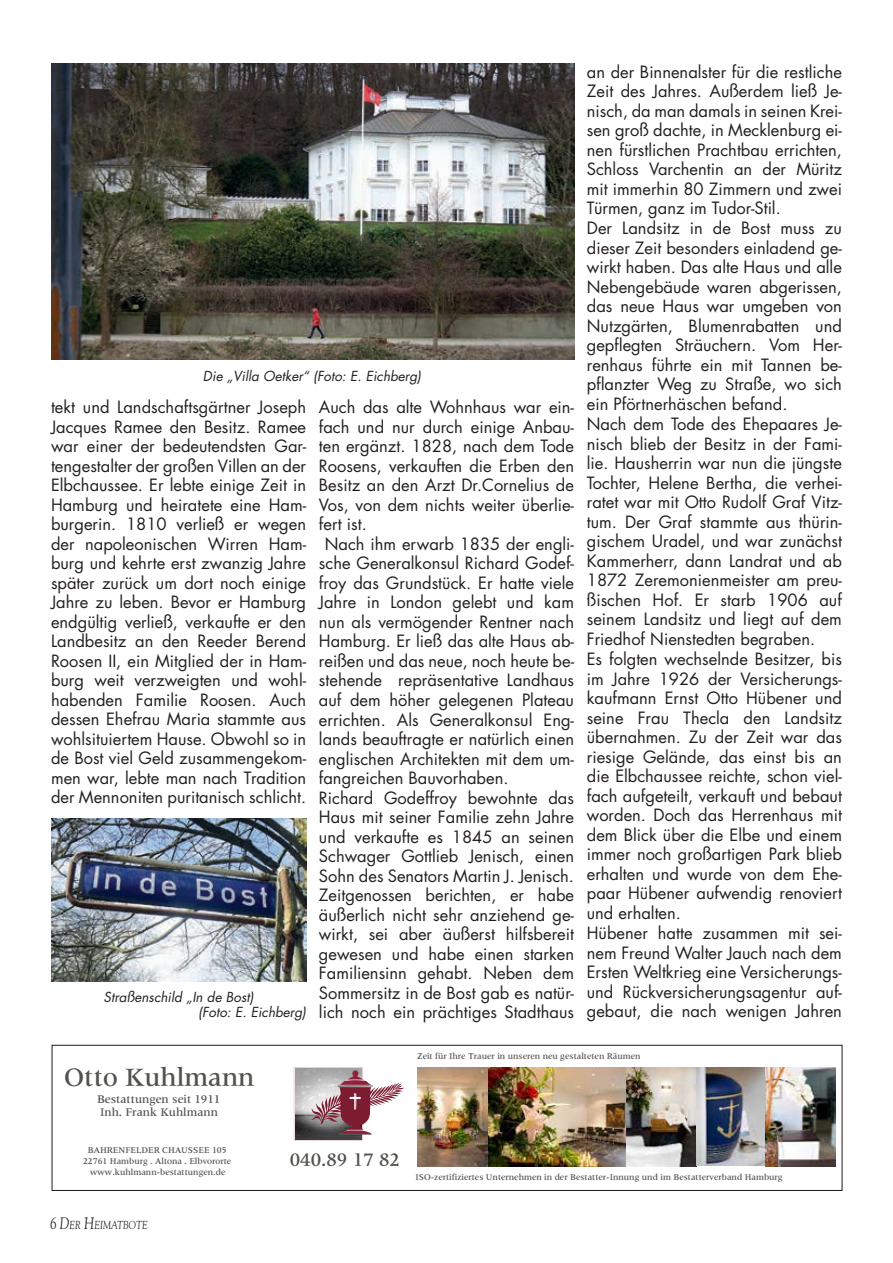
<style>
.page{position:relative;width:893px;height:1263px;background:#fff}
.page>*{position:absolute;margin:0;border:0;box-sizing:border-box;transform-origin:0 0}
.t1{font:27px "Latin 725 Md BT";color:#54524f}
.t2{font:19.5px "Latin 725 Md BT";color:#54524f}
.t3{font:16.5px/19.5px "Futura Std";color:#231f20;text-align:justify}
.t4{font:italic 13.5px/15px "Futura Std";color:#231f20}
.t5{font:12px/13.5px "Latin 725 Md BT";color:#54524f}
.t6{font:italic 11.55px "Goudy Std";color:#231f20;scale:.8 1}
.t7{font:9px/11.1px "Latin 725 Md BT";color:#54524f;text-align:center}
.s1{font-size:16.5px}
</style>
<div class="page">
<div style="left:52px;top:1045px;width:790px;height:146px;border:1px solid #1f1a17"></div>
<svg style="left:294px;top:1067px;width:110px;height:74px"></svg>
<img style="left:417px;top:1067px;width:419px;height:100px">
<img style="left:51px;top:64px;width:523px;height:295px">
<img style="left:51px;top:818px;width:255px;height:163px">
<p class="t4" style="left:203px;top:369px;width:220px">Die „Villa Oetker“ (Foto: E. Eichberg)</p>
<p class="t3" style="left:51px;top:398px;width:257px">tekt und Landschaftsgärtner Joseph Jacques Ramee den Besitz. Ramee war einer der bedeutendsten Gar&shy;tengestalter der großen Villen an der Elbchaussee. Er lebte einige Zeit in Hamburg und heiratete eine Ham&shy;burgerin. 1810 verließ er wegen der napoleonischen Wirren Ham&shy;burg und kehrte erst zwanzig Jahre später zurück um dort noch einige Jahre zu leben. Bevor er Hamburg endgültig verließ, verkaufte er den Landbesitz an den Reeder Berend Roosen II, ein Mitglied der in Ham&shy;burg weit verzweigten und wohl&shy;habenden Familie Roosen. Auch dessen Ehefrau Maria stammte aus wohlsituiertem Hause. Obwohl so in de Bost viel Geld zusammengekom&shy;men war, lebte man nach Tradition der Mennoniten puritanisch schlicht.</p>
<p class="t3" style="left:319px;top:398px;width:257px">Auch das alte Wohnhaus war ein-</p>
<p class="t3" style="left:319px;top:417px;width:257px">fach und nur durch einige Anbau-</p>
<p class="t3" style="left:319px;top:437px;width:257px">ten ergänzt. 1828, nach dem Tode</p>
<p class="t3" style="left:319px;top:456px;width:257px">Roosens, verkauften die Erben den</p>
<p class="t3" style="left:319px;top:476px;width:257px">Besitz an den Arzt Dr.Cornelius de</p>
<p class="t3" style="left:319px;top:495px;width:257px">Vos, von dem nichts weiter überlie-</p>
<p class="t3" style="left:319px;top:515px;width:49px">fert ist.</p>
<p class="t3" style="left:325px;top:534px;width:251px">Nach ihm erwarb 1835 der engli-</p>
<p class="t3" style="left:319px;top:554px;width:257px">sche Generalkonsul Richard Godef-</p>
<p class="t3" style="left:319px;top:573px;width:257px">froy das Grundstück. Er hatte viele</p>
<p class="t3" style="left:319px;top:593px;width:257px">Jahre in London gelebt und kam</p>
<p class="t3" style="left:319px;top:612px;width:257px">nun als vermögender Rentner nach</p>
<p class="t3" style="left:319px;top:632px;width:257px">Hamburg. Er ließ das alte Haus ab-</p>
<p class="t3" style="left:319px;top:651px;width:257px">reißen und das neue, noch heute be-</p>
<p class="t3" style="left:319px;top:671px;width:257px">stehende repräsentative Landhaus</p>
<p class="t3" style="left:319px;top:690px;width:257px">auf dem höher gelegenen Plateau</p>
<p class="t3" style="left:319px;top:710px;width:257px">errichten. Als Generalkonsul Eng-</p>
<p class="t3" style="left:319px;top:729px;width:257px">lands beauftragte er natürlich einen</p>
<p class="t3" style="left:319px;top:749px;width:257px">englischen Architekten mit dem um-</p>
<p class="t3" style="left:319px;top:768px;width:191px">fangreichen Bauvorhaben.</p>
<p class="t3" style="left:319px;top:788px;width:257px">Richard Godeffroy bewohnte das</p>
<p class="t3" style="left:319px;top:807px;width:257px">Haus mit seiner Familie zehn Jahre</p>
<p class="t3" style="left:319px;top:827px;width:257px">und verkaufte es 1845 an seinen</p>
<p class="t3" style="left:319px;top:846px;width:257px">Schwager Gottlieb Jenisch, einen</p>
<p class="t3" style="left:319px;top:866px;width:257px">Sohn des Senators Martin J. Jenisch.</p>
<p class="t3" style="left:319px;top:885px;width:257px">Zeitgenossen berichten, er habe</p>
<p class="t3" style="left:319px;top:905px;width:257px">äußerlich nicht sehr anziehend ge-</p>
<p class="t3" style="left:319px;top:924px;width:257px">wirkt, sei aber äußerst hilfsbereit</p>
<p class="t3" style="left:319px;top:944px;width:257px">gewesen und habe einen starken</p>
<p class="t3" style="left:319px;top:963px;width:257px">Familiensinn gehabt. Neben dem</p>
<p class="t3" style="left:319px;top:983px;width:257px">Sommersitz in de Bost gab es natür-</p>
<p class="t3" style="left:319px;top:1002px;width:257px">lich noch ein prächtiges Stadthaus</p>
<p class="t4" style="left:198px;top:990px;width:109px;text-indent:-95px">Straßenschild „In de Bost)<br>(Foto: E. Eichberg)</p>
<p class="t3" style="left:587px;top:62px;width:257px;text-align:left">an der Binnenalster für die restliche<br>Zeit des Jahres. Außerdem ließ Je&shy;nisch, da man damals in seinen Krei&shy;sen groß dachte, in Mecklenburg ei&shy;nen fürstlichen Prachtbau errichten,<br>Schloss Varchentin an der Müritz mit immerhin 80 Zimmern und zwei<br>Türmen, ganz im Tudor-Stil.<br>Der Landsitz in de Bost muss zu dieser Zeit besonders einladend ge&shy;wirkt haben. Das alte Haus und alle<br>Nebengebäude waren abgerissen, das neue Haus war umgeben von<br>Nutzgärten, Blumenrabatten und gepflegten Sträuchern. Vom Her&shy;renhaus führte ein mit Tannen be&shy;pflanzter Weg zu Straße, wo sich ein Pförtnerhäschen befand.<br>Nach dem Tode des Ehepaares Je&shy;nisch blieb der Besitz in der Fami&shy;lie. Hausherrin war nun die jüngste<br>Tochter, Helene Bertha, die verhei&shy;ratet war mit Otto Rudolf Graf Vitz&shy;tum. Der Graf stammte aus thürin&shy;gischem Uradel, und war zunächst<br>Kammerherr, dann Landrat und ab<br>1872 Zeremonienmeister am preu&shy;ßischen Hof. Er starb 1906 auf seinem Landsitz und liegt auf dem<br>Friedhof Nienstedten begraben.<br>Es folgten wechselnde Besitzer, bis im Jahre 1926 der Versicherungs&shy;kaufmann Ernst Otto Hübener und seine Frau Thecla den Landsitz übernahmen. Zu der Zeit war das riesige Gelände, das einst bis an die Elbchaussee reichte, schon viel&shy;fach aufgeteilt, verkauft und bebaut worden. Doch das Herrenhaus mit dem Blick über die Elbe und einem immer noch großartigen Park blieb erhalten und wurde von dem Ehe&shy;paar Hübener aufwendig renoviert und erhalten.<br>Hübener hatte zusammen mit sei&shy;nem Freund Walter Jauch nach dem<br>Ersten Weltkrieg eine Versicherungs&shy;und Rückversicherungsagentur auf&shy;gebaut, die nach wenigen Jahren</p>
<h1 class="t1" style="left:64px;top:1058px;width:192px">Otto Kuhlmann</h1>
<p class="t5" style="left:97px;top:1093px;width:125px">Bestattungen seit 1911<br>Inh. Frank Kuhlmann</p>
<p class="t7" style="left:83px;top:1145px;width:150px">BAHRENFELDER CHAUSSEE 105<br>22761 Hamburg . Altona . Elbvororte www.kuhlmann-bestattungen.de</p>
<p class="t6" style="left:50px;top:1217px;width:124px"><span class="s1">6</span> <span class="s1">D</span>ER <span class="s1">H</span>EIMATBOTE</p>
<p class="t7" style="left:417px;top:1051px;width:225px">Zeit für Ihre Trauer in unseren neu gestalteten Räumen</p>
<p class="t2" style="left:290px;top:1147px;width:112px">040.89 17 82</p>
<p class="t7" style="left:416px;top:1172px;width:369px">ISO-zertifiziertes Unternehmen in der Bestatter-Innung und im Bestatterverband Hamburg</p>
</div>
